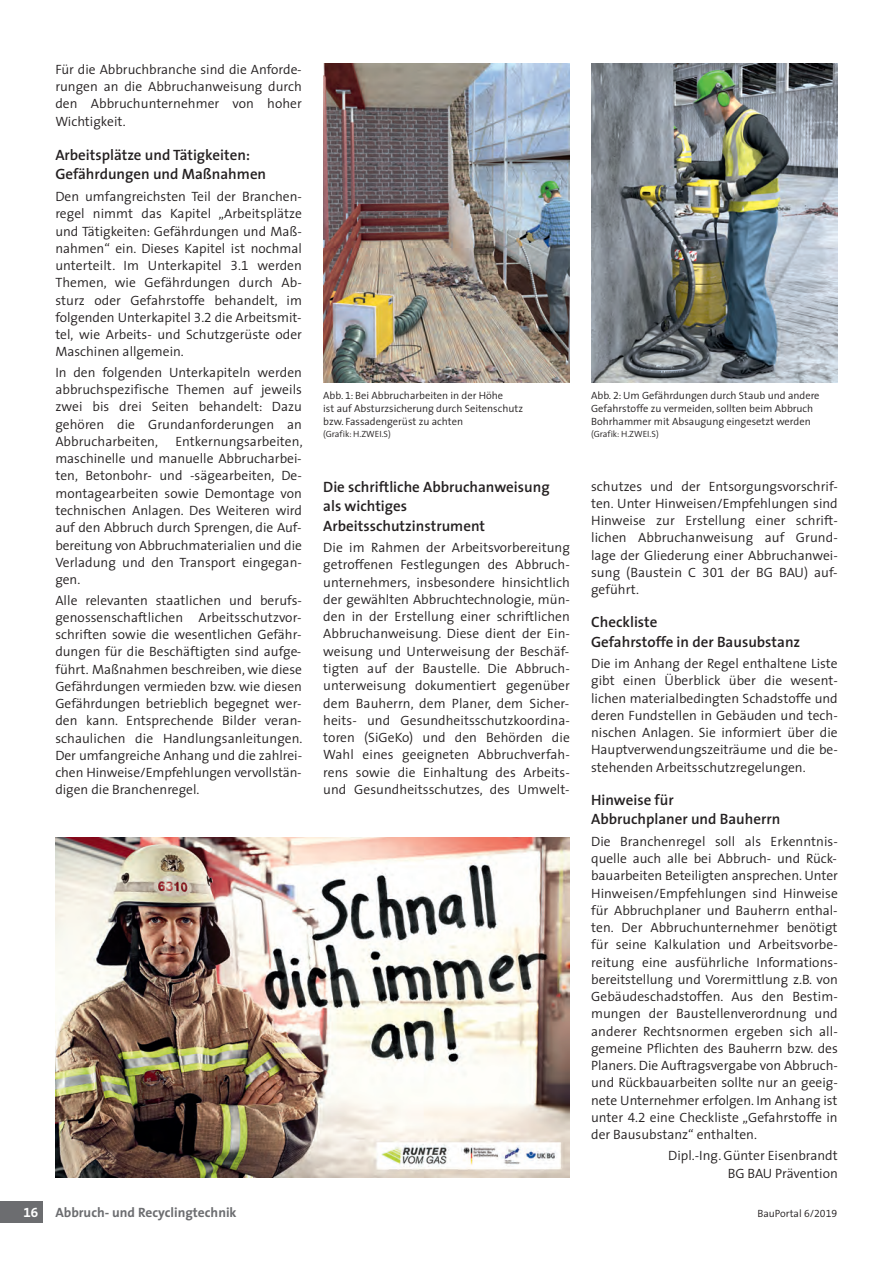
<style>
.page{position:relative;width:893px;height:1263px;background:#fff}
.page>*{position:absolute;margin:0;border:0;box-sizing:border-box;transform-origin:0 0}
.t1{font:600 15px/19.5px "BG Thesis";color:#231f20}
.t2{font:300 13.5px/17.2px "BG Thesis";color:#231f20;text-align:justify}
.t3{font:700 13.5px "BG Thesis";color:#6c6d70}
.t4{font:700 13.5px "BG Thesis";color:#fff}
.t5{font:300 10.5px/12.8px "BG Thesis";color:#231f20}
.t6{font:300 9px "BG Thesis";color:#231f20}
</style>
<div class="page">
<div style="left:0;top:1201px;width:43px;height:21px;background:#6c6d70"></div>
<img style="left:55px;top:838px;width:515px;height:339px">
<img style="left:591px;top:64px;width:247px;height:319px">
<img style="left:323px;top:64px;width:247px;height:319px">
<p class="t2" style="left:55px;top:62px;width:248px">Für die Abbruchbranche sind die Anforde&shy;rungen an die Abbruchanweisung durch den Abbruchunternehmer von hoher Wichtigkeit.</p>
<p class="t1" style="left:55px;top:147px;width:212px">Arbeitsplätze und Tätigkeiten:<br>Gefährdungen und Maßnahmen</p>
<p class="t2" style="left:55px;top:189px;width:248px">Den umfangreichsten Teil der Branchen&shy;regel nimmt das Kapitel „Arbeitsplätze und Tätigkeiten: Gefährdungen und Maß&shy;nahmen“ ein. Dieses Kapitel ist nochmal unterteilt. Im Unterkapitel 3.1 werden Themen, wie Gefährdungen durch Ab&shy;sturz oder Gefahrstoffe behandelt, im folgenden Unterkapitel 3.2 die Arbeitsmit&shy;tel, wie Arbeits- und Schutzgerüste oder Maschinen allgemein.</p>
<p class="t2" style="left:55px;top:365px;width:248px">In den folgenden Unterkapiteln werden abbruchspezifische Themen auf jeweils zwei bis drei Seiten behandelt: Dazu gehören die Grundanforderungen an Abbruch arbeiten,</p>
<p class="t2" style="left:55px;top:434px;width:249px;text-indent:120px">Entkernungsarbeiten, maschinelle und manuelle Abbrucharbei&shy;ten, Betonbohr- und -sägearbeiten, De - montagearbeiten sowie Demontage von technischen Anlagen. Des Weiteren wird auf den Abbruch durch Sprengen, die Auf&shy;bereitung von Abbruchmaterialien und die Verladung und den Transport eingegan&shy;gen.</p>
<p class="t2" style="left:55px;top:593px;width:249px">Alle relevanten staatlichen und berufs&shy;genossenschaftlichen Arbeitsschutzvor&shy;schriften sowie die wesentlichen Gefähr&shy;dungen für die Beschäftigten sind aufge&shy;führt. Maßnahmen beschreiben, wie diese Gefährdungen vermieden bzw. wie diesen Gefährdungen betrieblich begegnet wer&shy;den kann. Entsprechende Bilder veran&shy;schaulichen die Handlungsanleitungen.<br>Der umfangreiche Anhang und die zahlrei&shy;chen Hinweise/Empfehlungen vervollstän&shy;digen die Branchenregel.</p>
<p class="t5" style="left:323px;top:390px;width:201px">Abb. 1: Bei Abbrucharbeiten in der Höhe<br>ist auf Absturzsicherung durch Seitenschutz bzw. Fassadengerüst zu achten</p>
<p class="t6" style="left:323px;top:431px;width:69px">(Grafik: H.ZWEI.S)</p>
<p class="t1" style="left:323px;top:478px;width:228px">Die schriftliche Abbruchanweisung als wichtiges<br>Arbeitsschutzinstrument</p>
<p class="t2" style="left:323px;top:541px;width:248px">Die im Rahmen der Arbeitsvorbereitung getroffenen Festlegungen des Abbruch&shy;unternehmers, insbesondere hinsichtlich der gewählten Abbruchtechnologie, mün&shy;den in der Erstellung einer schriftlichen Abbruchanweisung. Diese dient der Ein&shy;weisung und Unterweisung der Beschäf&shy;tigten auf der Baustelle. Die Abbruch&shy;unterweisung dokumentiert gegenüber dem Bauherrn, dem Planer, dem Sicher&shy;heits- und Gesundheitsschutzkoordina&shy;toren (SiGeKo) und den Behörden die Wahl eines geeigneten Abbruchverfah&shy;rens sowie die Einhaltung des Arbeits&shy;und Gesundheitsschutzes, des Umwelt-</p>
<p class="t5" style="left:591px;top:390px;width:230px">Abb. 2: Um Gefährdungen durch Staub und andere<br>Gefahrstoffe zu vermeiden, sollten beim Abbruch<br>Bohrhammer mit Absaugung eingesetzt werden</p>
<p class="t6" style="left:591px;top:431px;width:69px">(Grafik: H.ZWEI.S)</p>
<p class="t2" style="left:591px;top:479px;width:248px">schutzes und der Entsorgungsvorschrif&shy;ten. Unter Hinweisen/Empfehlungen sind Hinweise zur Erstellung einer schrift&shy;lichen Abbruchanweisung auf Grund&shy;lage der Gliederung einer Abbruchanwei&shy;sung (Baustein C 301 der BG BAU) auf&shy;geführt.</p>
<p class="t1" style="left:591px;top:614px;width:211px">Checkliste<br>Gefahrstoffe in der Bausubstanz</p>
<p class="t2" style="left:591px;top:657px;width:248px">Die im Anhang der Regel enthaltene Liste gibt einen Überblick über die wesent&shy;lichen materialbedingten Schadstoffe und deren Fundstellen in Gebäuden und tech&shy;nischen Anlagen. Sie informiert über die Hauptverwendungszeiträume und die be - stehenden Arbeitsschutzregelungen.</p>
<p class="t1" style="left:591px;top:791px;width:191px">Hinweise für<br>Abbruchplaner und Bauherrn</p>
<p class="t2" style="left:591px;top:834px;width:248px">Die Branchenregel soll als Erkenntnis&shy;quelle auch alle bei Abbruch- und Rück&shy;bauarbeiten Beteiligten ansprechen. Unter Hinweisen/Empfehlungen sind Hinweise für Abbruchplaner und Bauherrn enthal&shy;ten. Der Abbruchunternehmer benötigt für seine Kalkulation und Arbeitsvorbe&shy;reitung eine ausführliche Informations&shy;bereitstellung und Vorermittlung z.B. von Gebäudeschadstoffen. Aus den Bestim&shy;mungen der Baustellenverordnung und anderer Rechtsnormen ergeben sich all&shy;gemeine Pflichten des Bauherrn bzw. des Planers. Die Auftragsvergabe von Abbruch&shy;und Rückbauarbeiten sollte nur an geeig&shy;nete Unternehmer erfolgen. Im Anhang ist unter 4.2 eine Checkliste „Gefahrstoffe in der Bausubstanz“ enthalten.</p>
<p class="t2" style="left:668px;top:1149px;width:171px;text-align:right">Dipl.-Ing. Günter Eisenbrandt<br>BG BAU Prävention</p>
<p class="t4" style="left:23px;top:1206px;width:16px">16</p>
<p class="t3" style="left:55px;top:1206px;width:183px">Abbruch- und Recyclingtechnik</p>
<p class="t5" style="left:757px;top:1208px;width:81px">BauPortal 6/2019</p>
</div>
